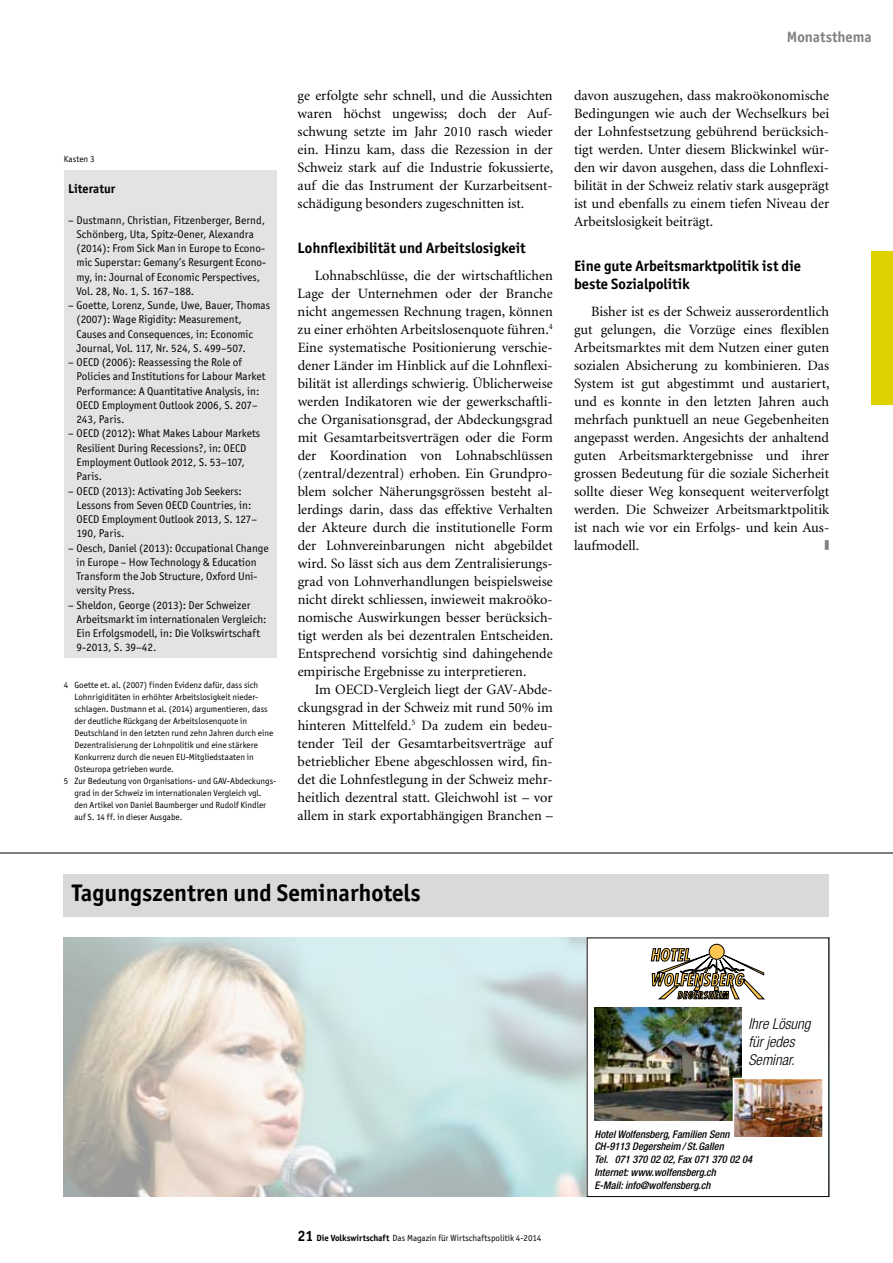
<style>
.page{position:relative;width:893px;height:1263px;background:#fff}
.page>*{position:absolute;margin:0;border:0;box-sizing:border-box;transform-origin:0 0}
.t1{font:700 24px "Officina San ITC";color:#000}
.t2{font:700 15px/18px "Officina San ITC";color:#000}
.t3{font:italic 300 condensed 15px/18px "Helvetica Neue LT";color:#000}
.t4{font:700 15px "Officina San ITC";color:#818181}
.t5{font:14.25px/18px "Minion";color:#000;text-align:justify}
.t6{font:700 12.75px "Officina San ITC";color:#000}
.t7{font:11.25px/14.2px "Officina San ITC";color:#000}
.t8{font:italic 500 condensed 10.5px/12.8px "Helvetica Neue LT";color:#000}
.t9{font:9px "Officina San ITC";color:#000}
.s1{font-weight:700;font-size:15px}
.s2{font-weight:700}
</style>
<div class="page">
<div style="left:872px;top:252px;width:21px;height:153px;background:#ddd200"></div>
<div style="left:64px;top:874px;width:765px;height:42px;background:#d8d9d9"></div>
<hr style="left:0;top:853px;width:893px;height:1px;background:#000">
<div style="left:64px;top:170px;width:212px;height:487px;background:#e2e3e3"></div>
<img style="left:64px;top:937px;width:523px;height:260px">
<img style="left:594px;top:1008px;width:147px;height:112px">
<img style="left:735px;top:1080px;width:87px;height:56px">
<div style="left:733px;top:1078px;width:91px;height:60px;border:1px solid #fff"></div>
<svg style="left:709px;top:944px;width:15px;height:15px"></svg>
<div style="left:709px;top:944px;width:15px;height:15px;border:1px solid #000;border-radius:50%"></div>
<svg style="left:651px;top:948px;width:113px;height:51px"></svg>
<p class="t9" style="left:64px;top:153px;width:32px">Kasten 3</p>
<p class="t6" style="left:68px;top:181px;width:49px">Literatur</p>
<p class="t7" style="left:77px;top:213px;width:191px;text-indent:-9px">– Dustmann, Christian, Fitzenberger, Bernd, Schönberg, Uta, Spitz-Oener, Alexandra (2014): From Sick Man in Europe to Econo&shy;mic Superstar: Gemany’s Resurgent Econo&shy;my, in: Journal of Economic Perspectives, Vol. 28, No. 1, S. 167–188.</p>
<p class="t7" style="left:77px;top:298px;width:195px;text-indent:-9px">– Goette, Lorenz, Sunde, Uwe, Bauer, Thomas (2007): Wage Rigidity: Measurement, Causes and Consequences, in: Economic Journal, Vol. 117, Nr. 524, S. 499–507.</p>
<p class="t7" style="left:77px;top:355px;width:190px;text-indent:-9px">– OECD (2006): Reassessing the Role of Policies and Institutions for Labour Market Performance: A Quantitative Analysis, in:<br>OECD Employment Outlook 2006, S. 207– 243, Paris.</p>
<p class="t7" style="left:77px;top:426px;width:185px;text-indent:-9px">– OECD (2012): What Makes Labour Markets<br>Resilient During Recessions?, in: OECD<br>Employment Outlook 2012, S. 53–107,<br>Paris.</p>
<p class="t7" style="left:77px;top:483px;width:182px;text-indent:-9px">– OECD (2013): Activating Job Seekers:<br>Lessons from Seven OECD Countries, in:<br>OECD Employment Outlook 2013, S. 127–<br>190, Paris.</p>
<p class="t7" style="left:77px;top:540px;width:194px;text-indent:-9px">– Oesch, Daniel (2013): Occupational Change in Europe – How Technology &amp; Education Transform the Job Structure, Oxford Uni&shy;versity Press.</p>
<p class="t7" style="left:77px;top:597px;width:191px;text-indent:-9px">– Sheldon, George (2013): Der Schweizer Arbeitsmarkt im internationalen Vergleich:<br>Ein Erfolgsmodell, in: Die Volkswirtschaft 9-2013, S. 39–42.</p>
<p class="t9" style="left:64px;top:679px;width:196px">4 Goette et. al. (2007) finden Evidenz dafür, dass sich</p>
<p class="t9" style="left:74px;top:691px;width:185px">Lohnrigiditäten in erhöhter Arbeitslosigkeit nieder-</p>
<p class="t9" style="left:74px;top:703px;width:195px">schlagen. Dustmann et al. (2014) argumentieren, dass</p>
<p class="t9" style="left:74px;top:715px;width:174px">der deutliche Rückgang der Arbeitslosenquote in</p>
<p class="t9" style="left:74px;top:727px;width:200px">Deutschland in den letzten rund zehn Jahren durch eine</p>
<p class="t9" style="left:74px;top:739px;width:185px">Dezentralisierung der Lohnpolitik und eine stärkere</p>
<p class="t9" style="left:74px;top:751px;width:181px">Konkurrenz durch die neuen EU-Mitgliedstaaten in</p>
<p class="t9" style="left:74px;top:763px;width:101px">Osteuropa getrieben wurde.</p>
<p class="t9" style="left:64px;top:775px;width:214px">5 Zur Bedeutung von Organisations- und GAV-Abdeckungs-</p>
<p class="t9" style="left:74px;top:787px;width:189px">grad in der Schweiz im internationalen Vergleich vgl.</p>
<p class="t9" style="left:74px;top:799px;width:193px">den Artikel von Daniel Baumberger und Rudolf Kindler</p>
<p class="t9" style="left:74px;top:811px;width:110px">auf S. 14 ff. in dieser Ausgabe.</p>
<p class="t5" style="left:298px;top:86px;width:257px">ge erfolgte sehr schnell, und die Aussichten waren höchst ungewiss; doch der Auf&shy;schwung setzte im Jahr 2010 rasch wieder ein. Hinzu kam, dass die Rezession in der Schweiz stark auf die Industrie fokussierte, auf die das Instrument der Kurzarbeitsent&shy;schädigung besonders zugeschnitten ist.</p>
<p class="t2" style="left:298px;top:238px;width:230px">Lohnflexibilität und Arbeitslosigkeit</p>
<p class="t5" style="left:298px;top:266px;width:257px;text-indent:17px">Lohnabschlüsse, die der wirtschaftlichen Lage der Unternehmen oder der Branche nicht angemessen Rechnung tragen, können zu einer erhöhten Arbeitslosenquote führen.<sup>4<br></sup>Eine systematische Positionierung verschie&shy;dener Länder im Hinblick auf die Lohnflexi&shy;bilität ist allerdings schwierig. Üblicherweise werden Indikatoren wie der gewerkschaftli&shy;che Organisationsgrad, der Abdeckungsgrad mit Gesamtarbeitsverträgen oder die Form der Koordination von Lohnabschlüssen (zentral/dezentral) erhoben. Ein Grundpro&shy;blem solcher Näherungsgrössen besteht al&shy;lerdings darin, dass das effektive Verhalten der Akteure durch die institutionelle Form der Lohnvereinbarungen nicht abgebildet wird. So lässt sich aus dem Zentralisierungs&shy;grad von Lohnverhandlungen beispielsweise nicht direkt schliessen, inwieweit makroöko&shy;nomische Auswirkungen besser berücksich&shy;tigt werden als bei dezentralen Entscheiden.<br>Entsprechend vorsichtig sind dahingehende empirische Ergebnisse zu interpretieren.</p>
<p class="t5" style="left:298px;top:680px;width:257px;text-indent:17px">Im OECD-Vergleich liegt der GAV-Abde&shy;ckungsgrad in der Schweiz mit rund 50% im hinteren Mittelfeld.<sup>5</sup> Da zudem ein bedeu&shy;tender Teil der Gesamtarbeitsverträge auf betrieblicher Ebene abgeschlossen wird, fin&shy;det die Lohnfestlegung in der Schweiz mehr&shy;heitlich dezentral statt. Gleichwohl ist – vor allem in stark exportabhängigen Branchen –</p>
<p class="t4" style="left:787px;top:27px;width:86px">Monatsthema</p>
<p class="t5" style="left:574px;top:86px;width:257px">davon auszugehen, dass makroökonomische Bedingungen wie auch der Wechselkurs bei der Lohnfestsetzung gebührend berücksich&shy;tigt werden. Unter diesem Blickwinkel wür&shy;den wir davon ausgehen, dass die Lohnflexi&shy;bilität in der Schweiz relativ stark ausgeprägt ist und ebenfalls zu einem tiefen Niveau der Arbeitslosigkeit beiträgt.</p>
<p class="t2" style="left:574px;top:256px;width:229px">Eine gute Arbeitsmarktpolitik ist die beste Sozialpolitik</p>
<p class="t5" style="left:574px;top:302px;width:257px;text-indent:17px">Bisher ist es der Schweiz ausserordentlich gut gelungen, die Vorzüge eines flexiblen Arbeitsmarktes mit dem Nutzen einer guten sozialen Absicherung zu kombinieren. Das System ist gut abgestimmt und austariert, und es konnte in den letzten Jahren auch mehrfach punktuell an neue Gegebenheiten angepasst werden. Angesichts der anhaltend guten Arbeitsmarktergebnisse und ihrer grossen Bedeutung für die soziale Sicherheit sollte dieser Weg konsequent weiterverfolgt werden. Die Schweizer Arbeitsmarktpolitik ist nach wie vor ein Erfolgs- und kein Aus&shy;laufmodell.</p>
<h1 class="t1" style="left:72px;top:878px;width:350px">Tagungszentren und Seminarhotels</h1>
<p class="t9" style="left:298px;top:1232px;width:245px"><span class="s1">21</span> <span class="s2">Die Volkswirtschaft</span> Das Magazin für Wirtschaftspolitik 4-2014</p>
<p class="t3" style="left:748px;top:1014px;width:64px">Ihre Lösung für jedes<br>Seminar.</p>
<p class="t8" style="left:594px;top:1127px;width:159px">Hotel Wolfensberg, Familien Senn<br>CH-9113 Degersheim / St.Gallen<br>Tel. 071 370 02 02, Fax 071 370 02 04<br>Internet: www.wolfensberg.ch<br>E-Mail: info@wolfensberg.ch</p>
</div>
